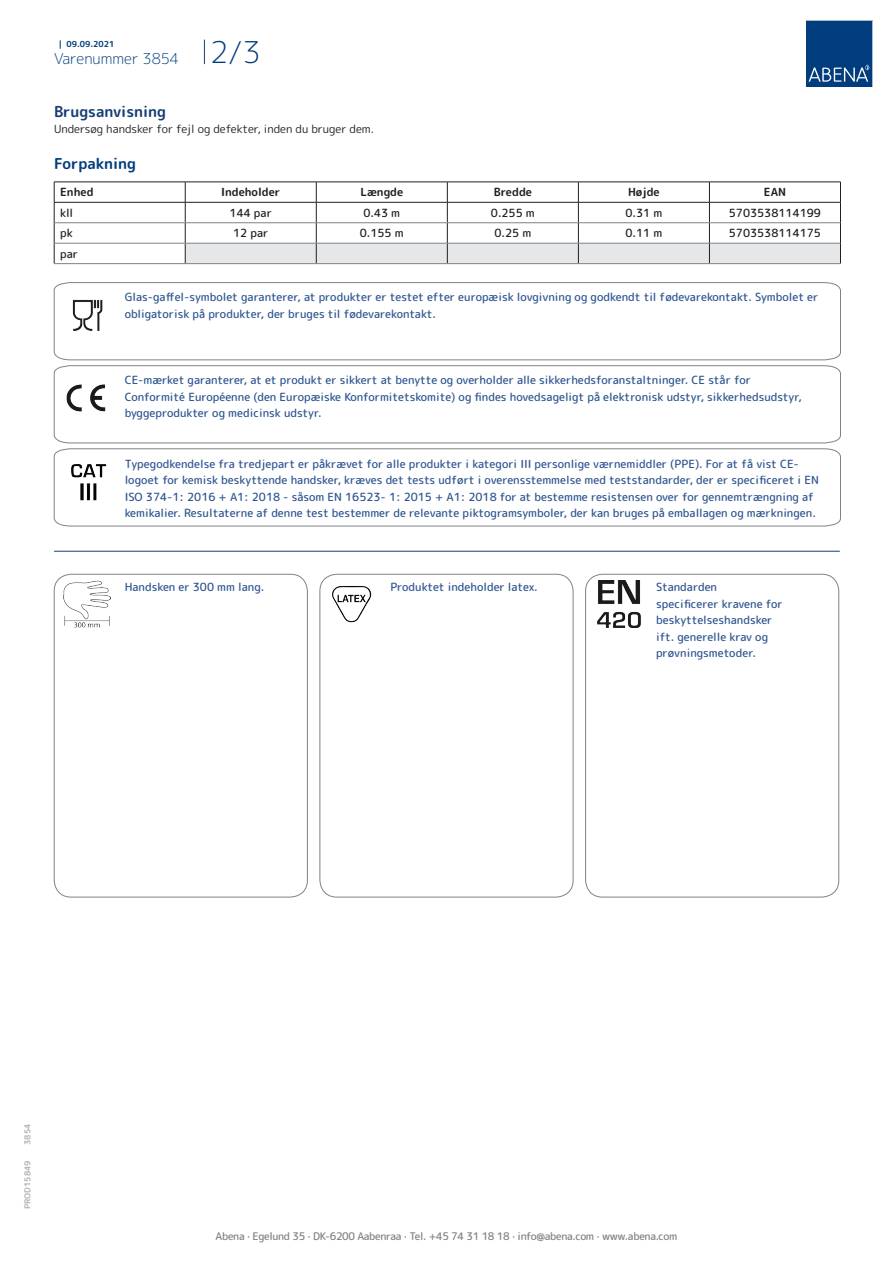
<style>
.page{position:relative;width:893px;height:1263px;background:#fff}
.page>*{position:absolute;margin:0;border:0;box-sizing:border-box;transform-origin:0 0}
.t1{font:300 15px "Rounded Mplus 1 c";color:#013d7d}
.t2{font:700 15px "Rounded Mplus 1 c";color:#153f74}
.t3{font:700 15px "Rounded Mplus 1 c";color:#013d7d}
.t4{font:500 11.25px/16.5px "Rounded Mplus 1 c";color:#305691}
.t5{font:500 11.25px "Rounded Mplus 1 c";color:#231f20}
.t6{font:11.25px "Rounded Mplus 1 c";color:#231f20}
.t7{font:700 11.25px "Rounded Mplus 1 c";color:#231f20}
.t8{font:500 10.5px "Rounded Mplus 1 c";letter-spacing:-.03em;color:#808285}
.t9{font:700 8.25px "Rounded Mplus 1 c";color:#b2b3b7}
.t10{font:700 8.25px "Rounded Mplus 1 c";color:#013d7d}
.s1{font-size:30px}
</style>
<div class="page">
<svg style="left:204px;top:40px;width:1px;height:24px"></svg>
<svg style="left:806px;top:20px;width:67px;height:67px;background:#144b86"></svg>
<hr style="left:54px;top:182px;width:131px;height:1px;background:#231f20">
<hr style="left:54px;top:202px;width:131px;height:1px;background:#231f20">
<svg style="left:54px;top:182px;width:1px;height:81px"></svg>
<svg style="left:185px;top:182px;width:656px;height:81px"></svg>
<hr style="left:54px;top:222px;width:131px;height:1px;background:#808285">
<hr style="left:185px;top:222px;width:131px;height:1px;background:#808285">
<hr style="left:316px;top:222px;width:131px;height:1px;background:#808285">
<hr style="left:447px;top:222px;width:131px;height:1px;background:#808285">
<hr style="left:578px;top:222px;width:131px;height:1px;background:#808285">
<hr style="left:709px;top:222px;width:131px;height:1px;background:#808285">
<hr style="left:54px;top:243px;width:131px;height:1px;background:#808285">
<hr style="left:185px;top:243px;width:131px;height:1px;background:#808285">
<hr style="left:316px;top:243px;width:131px;height:1px;background:#808285">
<hr style="left:447px;top:243px;width:131px;height:1px;background:#808285">
<hr style="left:578px;top:243px;width:131px;height:1px;background:#808285">
<hr style="left:709px;top:243px;width:131px;height:1px;background:#808285">
<hr style="left:54px;top:263px;width:131px;height:1px;background:#808285">
<hr style="left:185px;top:263px;width:131px;height:1px;background:#808285">
<hr style="left:316px;top:263px;width:131px;height:1px;background:#808285">
<hr style="left:447px;top:263px;width:131px;height:1px;background:#808285">
<hr style="left:578px;top:263px;width:131px;height:1px;background:#808285">
<hr style="left:709px;top:263px;width:132px;height:1px;background:#808285">
<svg style="left:54px;top:282px;width:787px;height:78px"></svg>
<svg style="left:54px;top:365px;width:787px;height:78px"></svg>
<svg style="left:54px;top:448px;width:787px;height:78px"></svg>
<hr style="left:54px;top:551px;width:785px;height:1px;background:#153f74">
<img style="left:64px;top:581px;width:47px;height:47px">
<div style="left:54px;top:574px;width:254px;height:323px;border:1px solid #808285;border-radius:17px"></div>
<img style="left:332px;top:586px;width:40px;height:37px">
<div style="left:320px;top:574px;width:253px;height:323px;border:1px solid #808285;border-radius:17px"></div>
<img style="left:597px;top:581px;width:44px;height:47px">
<div style="left:585px;top:574px;width:254px;height:323px;border:1px solid #808285;border-radius:17px"></div>
<p class="t10" style="left:59px;top:38px;width:57px">| 09.09.2021</p>
<h1 class="t1" style="left:54px;top:48px;width:208px">Varenummer 3854 <span class="s1">2/3</span></h1>
<h1 class="t2" style="left:54px;top:101px;width:113px">Brugsanvisning</h1>
<p class="t6" style="left:54px;top:121px;width:321px">Undersøg handsker for fejl og defekter, inden du bruger dem.</p>
<h1 class="t3" style="left:54px;top:153px;width:84px">Forpakning</h1>
<p class="t7" style="left:60px;top:184px;width:35px">Enhed</p>
<p class="t7" style="left:221px;top:184px;width:61px">Indeholder</p>
<p class="t7" style="left:360px;top:184px;width:44px">Længde</p>
<p class="t7" style="left:494px;top:184px;width:40px">Bredde</p>
<p class="t7" style="left:628px;top:184px;width:33px">Højde</p>
<p class="t7" style="left:764px;top:184px;width:24px">EAN</p>
<p class="t5" style="left:60px;top:205px;width:15px">kll</p>
<p class="t5" style="left:230px;top:205px;width:44px">144 par</p>
<p class="t5" style="left:363px;top:205px;width:38px">0.43 m</p>
<p class="t5" style="left:491px;top:205px;width:45px">0.255 m</p>
<p class="t5" style="left:625px;top:205px;width:38px">0.31 m</p>
<p class="t5" style="left:729px;top:205px;width:94px">5703538114199</p>
<p class="t5" style="left:60px;top:225px;width:14px">pk</p>
<p class="t5" style="left:233px;top:225px;width:37px">12 par</p>
<p class="t5" style="left:360px;top:225px;width:45px">0.155 m</p>
<p class="t5" style="left:494px;top:225px;width:38px">0.25 m</p>
<p class="t5" style="left:625px;top:225px;width:38px">0.11 m</p>
<p class="t5" style="left:729px;top:225px;width:94px">5703538114175</p>
<p class="t5" style="left:60px;top:246px;width:19px">par</p>
<p class="t4" style="left:125px;top:289px;width:695px">Glas-gaffel-symbolet garanterer, at produkter er testet efter europæisk lovgivning og godkendt til fødevarekontakt. Symbolet er obligatorisk på produkter, der bruges til fødevarekontakt.</p>
<p class="t4" style="left:125px;top:372px;width:679px">CE-mærket garanterer, at et produkt er sikkert at benytte og overholder alle sikkerhedsforanstaltninger. CE står for<br>Conformité Européenne (den Europæiske Konformitetskomite) og findes hovedsageligt på elektronisk udstyr, sikkerhedsudstyr, byggeprodukter og medicinsk udstyr.</p>
<p class="t4" style="left:125px;top:455px;width:696px">Typegodkendelse fra tredjepart er påkrævet for alle produkter i kategori III personlige værnemiddler (PPE). For at få vist CE&shy;logoet for kemisk beskyttende handsker, kræves det tests udført i overensstemmelse med teststandarder, der er specificeret i EN ISO 374-1: 2016 + A1: 2018 - såsom EN 16523- 1: 2015 + A1: 2018 for at bestemme resistensen over for gennemtrængning af kemikalier. Resultaterne af denne test bestemmer de relevante piktogramsymboler, der kan bruges på emballagen og mærkningen.</p>
<p class="t4" style="left:125px;top:579px;width:141px">Handsken er 300 mm lang.</p>
<p class="t4" style="left:390px;top:579px;width:149px">Produktet indeholder latex.</p>
<p class="t4" style="left:656px;top:579px;width:128px">Standarden<br>specificerer kravene for beskyttelseshandsker ift. generelle krav og prøvningsmetoder.</p>
<p class="t9" style="left:22px;top:1145px;width:23px;rotate:-90deg">3854</p>
<p class="t9" style="left:22px;top:1209px;width:50px;rotate:-90deg">PROD15849</p>
<p class="t8" style="left:216px;top:1229px;width:463px">Abena · Egelund 35 · DK-6200 Aabenraa · Tel. +45 74 31 18 18 · info@abena.com · www.abena.com</p>
</div>
